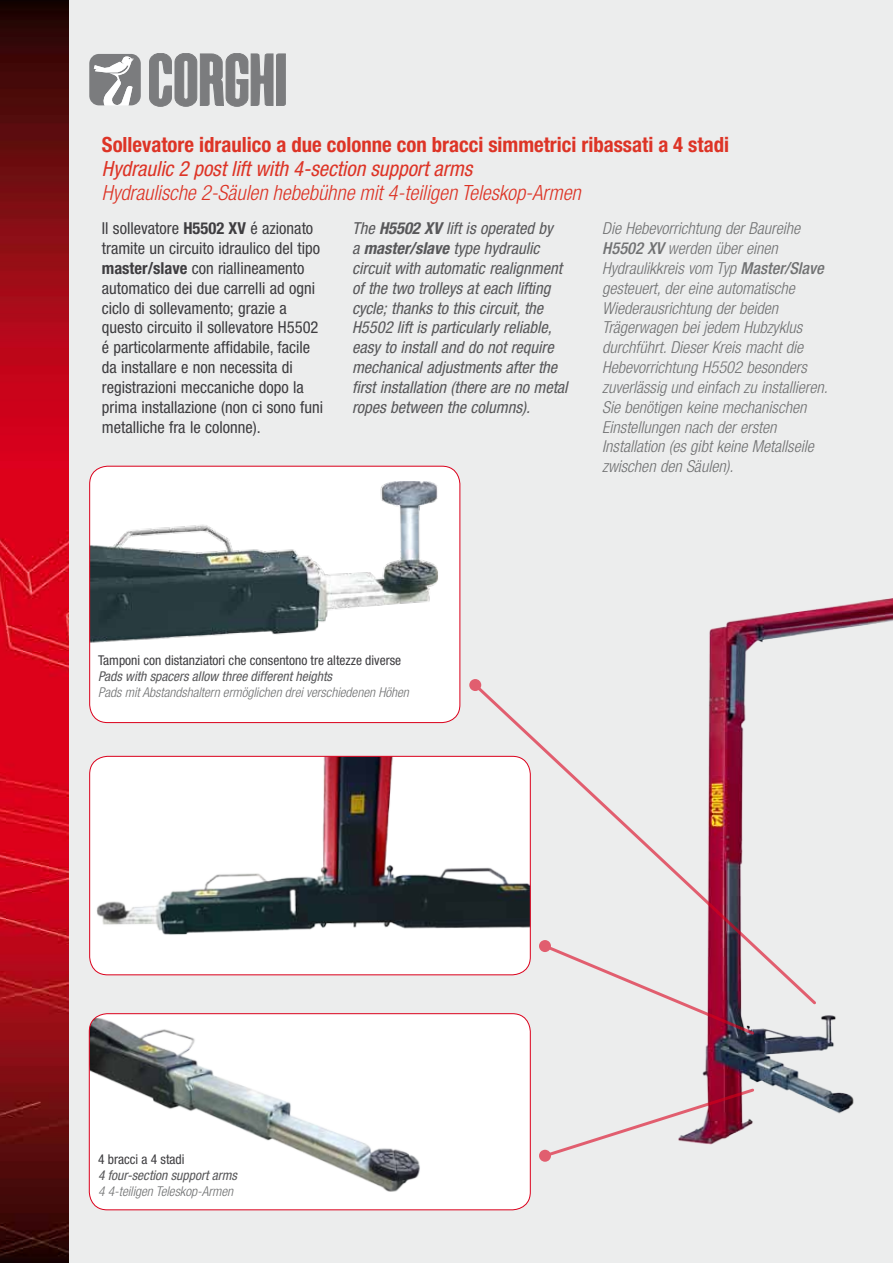
<style>
.page{position:relative;width:893px;height:1263px;background:#fff}
.page>*{position:absolute;margin:0;border:0;box-sizing:border-box;transform-origin:0 0}
.t1{font:700 condensed 21px "Helvetica Neue LT Std";color:#dd3426}
.t2{font:italic 300 condensed 21px "Helvetica Neue LT Std";color:#dd3426}
.t3{font:italic condensed 21px "Helvetica Neue LT Std";color:#dd3426}
.t4{font:italic 300 condensed 16.5px/19.8px "Helvetica Neue LT Std";color:#707172}
.t5{font:condensed 16.5px/19.8px "Helvetica Neue LT Std";color:#3e3d40}
.t6{font:italic condensed 16.5px/19.8px "Helvetica Neue LT Std";color:#58585a}
.t7{font:italic 300 condensed 13.5px "Helvetica Neue LT Std";color:#707172}
.t8{font:condensed 13.5px "Helvetica Neue LT Std";color:#3e3d40}
.t9{font:italic condensed 13.5px "Helvetica Neue LT Std";color:#58585a}
.s1{font-weight:700}
.s2{font-weight:500}
</style>
<div class="page">
<div style="left:58px;top:0;width:835px;height:1263px;background:#eceded"></div>
<img style="left:0;top:0;width:69px;height:1263px">
<div style="left:89px;top:1014px;width:441px;height:196px;background:#fff;border-radius:18px"></div>
<img style="left:89px;top:1014px;width:331px;height:196px">
<div style="left:89px;top:1013px;width:442px;height:197px;border:1px solid #db001b;border-radius:18px"></div>
<svg style="left:149px;top:53px;width:136px;height:53px"></svg>
<svg style="left:89px;top:54px;width:52px;height:51px;background:#a0a0a2"></svg>
<div style="left:90px;top:756px;width:440px;height:219px;background:#fff;border-radius:18px"></div>
<img style="left:90px;top:756px;width:381px;height:207px">
<div style="left:90px;top:466px;width:370px;height:256px;background:#fff;border-radius:18px"></div>
<img style="left:91px;top:481px;width:347px;height:162px">
<div style="left:89px;top:466px;width:371px;height:257px;border:1px solid #db001b;border-radius:18px"></div>
<img style="left:702px;top:598px;width:191px;height:516px">
<svg style="left:541px;top:1086px;width:215px;height:73px"></svg>
<div style="left:539px;top:1150px;width:12px;height:12px;background:#e15e6f;border-radius:50%"></div>
<svg style="left:684px;top:1006px;width:72px;height:30px"></svg>
<svg style="left:471px;top:681px;width:348px;height:325px"></svg>
<div style="left:469px;top:679px;width:12px;height:12px;background:#e15e6f;border-radius:50%"></div>
<p class="t1" style="left:102px;top:132px;width:629px">Sollevatore idraulico a due colonne con bracci simmetrici ribassati a 4 stadi</p>
<p class="t3" style="left:102px;top:156px;width:372px">Hydraulic 2 post lift with 4-section support arms</p>
<p class="t2" style="left:102px;top:180px;width:480px">Hydraulische 2-Säulen hebebühne mit 4-teiligen Teleskop-Armen</p>
<p class="t5" style="left:102px;top:219px;width:223px">Il sollevatore <span class="s1">H5502 XV</span> é azionato tramite un circuito idraulico del tipo <span class="s1">master/slave</span> con riallineamento automatico dei due carrelli ad ogni ciclo di sollevamento; grazie a questo circuito il sollevatore H5502 é particolarmente affidabile, facile da installare e non necessita di registrazioni meccaniche dopo la prima installazione (non ci sono funi metalliche fra le colonne).</p>
<p class="t6" style="left:352px;top:219px;width:217px">The <span class="s1">H5502 XV</span> lift is operated by<br>a <span class="s1">master/slave</span> type hydraulic circuit with automatic realignment of the two trolleys at each lifting cycle; thanks to this circuit, the H5502 lift is particularly reliable, easy to install and do not require mechanical adjustments after the first installation (there are no metal ropes between the columns).</p>
<p class="t4" style="left:602px;top:219px;width:227px">Die Hebevorrichtung der Baureihe <span class="s2">H5502 XV</span> werden über einen Hydraulikkreis vom Typ <span class="s2">Master/Slave </span>gesteuert, der eine automatische Wiederausrichtung der beiden Trägerwagen bei jedem Hubzyklus durchführt. Dieser Kreis macht die Hebevorrichtung H5502 besonders zuverlässig und einfach zu installieren.<br>Sie benötigen keine mechanischen Einstellungen nach der ersten Installation (es gibt keine Metallseile zwischen den Säulen).</p>
<p class="t8" style="left:98px;top:652px;width:305px">Tamponi con distanziatori che consentono tre altezze diverse</p>
<p class="t9" style="left:98px;top:668px;width:235px">Pads with spacers allow three different heights</p>
<p class="t7" style="left:98px;top:684px;width:312px">Pads mit Abstandshaltern ermöglichen drei verschiedenen Höhen</p>
<p class="t8" style="left:98px;top:1151px;width:88px">4 bracci a 4 stadi</p>
<p class="t9" style="left:98px;top:1167px;width:140px">4 four-section support arms</p>
<p class="t7" style="left:98px;top:1184px;width:137px">4 4-teiligen Teleskop-Armen</p>
</div>
